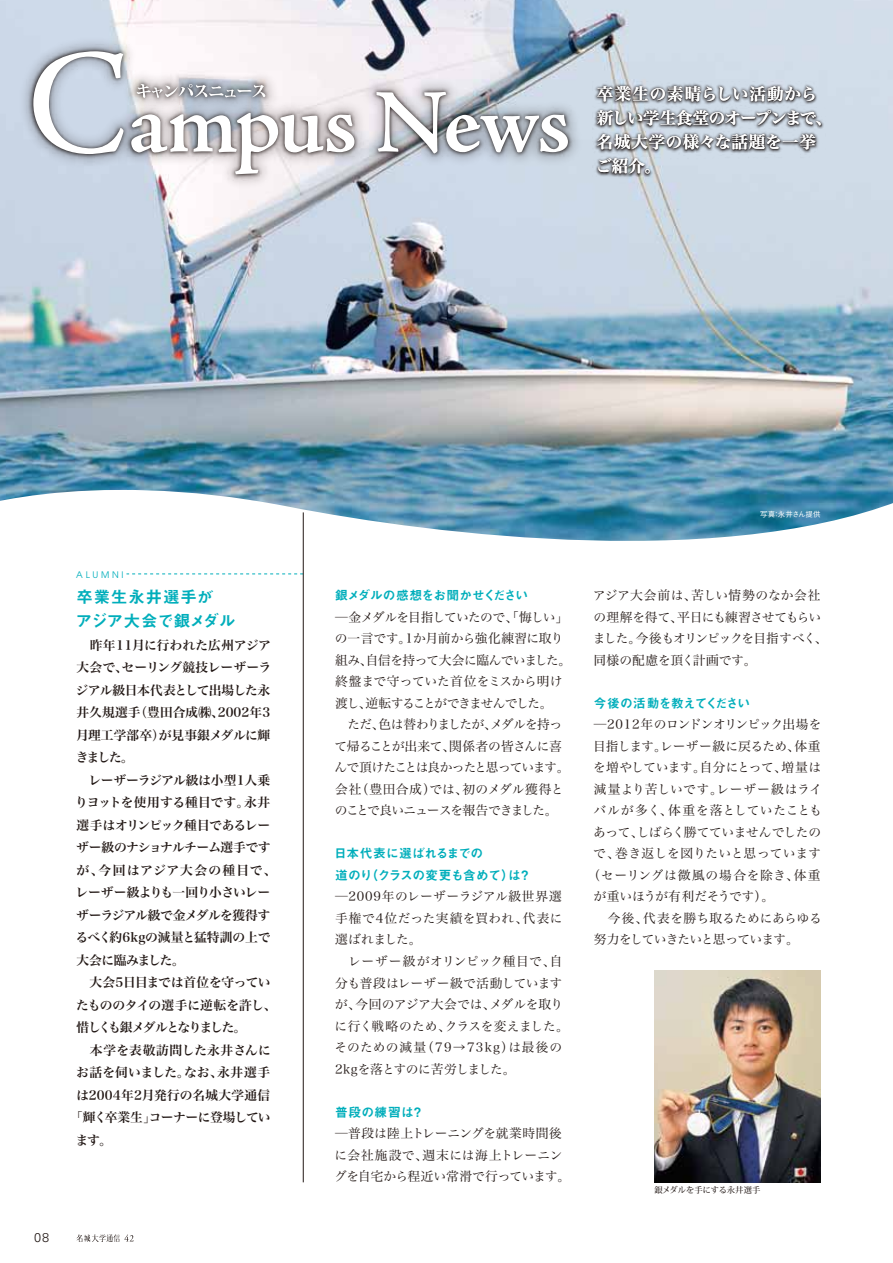
<style>
.page{position:relative;width:893px;height:1263px;background:#fff}
.page>*{position:absolute;margin:0;border:0;box-sizing:border-box;transform-origin:0 0}
.t1{font:16.5px/24px "Hira Min Pro W6";color:#fff}
.t2{font:16.5px/24px "Midashi Go Pro MB31";letter-spacing:.015em;color:#00aebb}
.t3{font:12.75px/21.5px "Hira Min Pro W3";letter-spacing:-.045em;color:#221815}
.t4{font:12.75px/21.5px "Hira Min Pro W3";letter-spacing:.015em;color:#221815}
.t5{font:12.75px/21.5px "Hira Min Pro W3";letter-spacing:-.02em;color:#221815}
.t6{font:12.75px "Hira Min Pro W6";letter-spacing:-.015em;color:#221815}
.t7{font:12.75px/21.5px "Midashi Go Pro MB31";letter-spacing:-.04em;color:#00aebb}
.t8{font:12.75px/21.5px "Hira Min Pro W3";color:#221815}
.t9{font:12.75px "Hira Min Pro W6";letter-spacing:-.045em;color:#221815}
.t10{font:12.75px "Hira Min Pro W6";letter-spacing:-.05em;color:#221815}
.t11{font:12.75px "Hira Min Pro W6";letter-spacing:.01em;color:#221815}
.t12{font:12.75px "Hira Min Pro W6";letter-spacing:.02em;color:#221815}
.t13{font:12.75px "Hira Min Pro W6";letter-spacing:.005em;color:#221815}
.t14{font:12.75px "Hira Min Pro W3";letter-spacing:.03em;color:#221815}
.t15{font:12.75px "Hira Min Pro W3";letter-spacing:.02em;color:#221815}
.t16{font:12.75px "Hira Min Pro W3";letter-spacing:.01em;color:#221815}
.t17{font:12.75px "Hira Min Pro W3";letter-spacing:.05em;color:#221815}
.t18{font:12.75px "Hira Min Pro W3";letter-spacing:.005em;color:#221815}
.t19{font:12.75px "Hira Min Pro W3";letter-spacing:-.065em;color:#221815}
.t20{font:12.75px "Hira Min Pro W6";letter-spacing:-.06em;color:#221815}
.t21{font:12.75px "Hira Min Pro W6";letter-spacing:.085em;color:#221815}
.t22{font:12.75px "Hira Min Pro W6";letter-spacing:-.125em;color:#221815}
.t23{font:300 12.75px "Univers";color:#221815}
.t24{font:9px "Avant Garde";letter-spacing:.3em;color:#00aebb}
.t25{font:500 8.25px "Koz Min Pro";letter-spacing:.005em;color:#221815}
.t26{font:500 7.5px "Gothic BBB Pro";color:#fff}
</style>
<div class="page">
<img style="left:0;top:0;width:892px;height:466px">
<svg style="left:0;top:466px;width:893px;height:136px"></svg>
<svg style="left:126px;top:573px;width:177px;height:1px"></svg>
<hr style="left:303px;top:512px;width:1px;height:670px;background:#221815">
<img style="left:654px;top:971px;width:166px;height:211px">
<img style="left:15px;top:33px;width:572px;height:160px">
<img style="left:27px;top:45px;width:548px;height:136px">
<svg style="left:33px;top:51px;width:91px;height:103px"></svg>
<svg style="left:131px;top:113px;width:223px;height:61px"></svg>
<svg style="left:376px;top:92px;width:192px;height:62px"></svg>
<img style="left:119px;top:66px;width:164px;height:50px">
<img style="left:130px;top:78px;width:142px;height:27px">
<svg style="left:137px;top:84px;width:128px;height:14px;background:#acaeb3"></svg>
<img style="left:593px;top:81px;width:235px;height:109px">
<img style="left:596px;top:85px;width:229px;height:102px">
<svg style="left:77px;top:1234px;width:57px;height:8px"></svg>
<p class="t1" style="left:596px;top:81px;width:238px">卒業生の素晴らしい活動から新しい学生食堂のオープンまで、名城大学の様々な話題を一挙ご紹介。</p>
<p class="t24" style="left:76px;top:569px;width:49px">ALUMNI</p>
<p class="t2" style="left:76px;top:583px;width:161px">卒業生永井選手が<br>アジア大会で銀メダル</p>
<p class="t13" style="left:76px;top:634px;width:196px">　昨年11月に行われた広州アジア</p>
<p class="t6" style="left:76px;top:656px;width:196px">大会で、セーリング競技レーザーラ</p>
<p class="t10" style="left:76px;top:679px;width:196px">ジアル級日本代表として出場した永</p>
<p class="t11" style="left:76px;top:701px;width:195px">井久規選手（豊田合成㈱、2002年3</p>
<p class="t13" style="left:76px;top:724px;width:196px">月理工学部卒）が見事銀メダルに輝</p>
<p class="t6" style="left:76px;top:746px;width:60px">きました。</p>
<p class="t6" style="left:76px;top:769px;width:195px">　レーザーラジアル級は小型1人乗</p>
<p class="t6" style="left:75px;top:791px;width:197px">りヨットを使用する種目です。永井</p>
<p class="t10" style="left:76px;top:814px;width:195px">選手はオリンピック種目であるレー</p>
<p class="t9" style="left:76px;top:836px;width:196px">ザー級のナショナルチーム選手です</p>
<p class="t21" style="left:76px;top:859px;width:202px">が、今回はアジア大会の種目で、</p>
<p class="t20" style="left:75px;top:881px;width:196px">レーザー級よりも一回り小さいレー</p>
<p class="t9" style="left:76px;top:904px;width:196px">ザーラジアル級で金メダルを獲得す</p>
<p class="t6" style="left:76px;top:926px;width:196px">るべく約6kgの減量と猛特訓の上で</p>
<p class="t10" style="left:76px;top:949px;width:110px">大会に臨みました。</p>
<p class="t6" style="left:76px;top:971px;width:196px">　大会5日目までは首位を守ってい</p>
<p class="t6" style="left:76px;top:994px;width:202px">たもののタイの選手に逆転を許し、</p>
<p class="t22" style="left:76px;top:1016px;width:172px">惜しくも銀メダルとなりました。</p>
<p class="t11" style="left:76px;top:1039px;width:196px">　本学を表敬訪問した永井さんに</p>
<p class="t12" style="left:76px;top:1061px;width:196px">お話を伺いました。なお、永井選手</p>
<p class="t12" style="left:76px;top:1084px;width:196px">は2004年2月発行の名城大学通信</p>
<p class="t9" style="left:70px;top:1106px;width:202px">「輝く卒業生」コーナーに登場してい</p>
<p class="t6" style="left:76px;top:1129px;width:38px">ます。</p>
<p class="t23" style="left:34px;top:1229px;width:17px">08</p>
<p class="t7" style="left:335px;top:583px;width:194px">銀メダルの感想をお聞かせください</p>
<p class="t3" style="left:334px;top:605px;width:238px">─金メダルを目指していたので、「悔しい」の一言です。1か月前から強化練習に取り組み、自信を持って大会に臨んでいました。終盤まで守っていた首位をミスから明け渡し、逆転することができませんでした。<br>　ただ、色は替わりましたが、メダルを持って帰ることが出来て、関係者の皆さんに喜んで頂けたことは良かったと思っています。会社（豊田合成）では、初のメダル獲得とのことで良いニュースを報告できました。</p>
<p class="t7" style="left:334px;top:841px;width:199px">日本代表に選ばれるまでの<br>道のり（クラスの変更も含めて）は？</p>
<p class="t4" style="left:334px;top:885px;width:236px">─2009年のレーザーラジアル級世界選手権で4位だった実績を買われ、代表に選ばれました。<br>　レーザー級がオリンピック種目で、自分も普段はレーザー級で活動していますが、今回のアジア大会では、メダルを取りに行く戦略のため、クラスを変えました。そのための減量（79→73kg）は最後の<br>2kgを落とすのに苦労しました。</p>
<p class="t7" style="left:335px;top:1099px;width:90px">普段の練習は？</p>
<p class="t8" style="left:334px;top:1121px;width:238px">─普段は陸上トレーニングを就業時間後に会社施設で、週末には海上トレーニングを自宅から程近い常滑で行っています。</p>
<p class="t26" style="left:760px;top:508px;width:62px">写真：永井さん提供</p>
<p class="t5" style="left:593px;top:583px;width:236px">アジア大会前は、苦しい情勢のなか会社の理解を得て、平日にも練習させてもらいました。今後もオリンピックを目指すべく、同様の配慮を頂く計画です。</p>
<p class="t7" style="left:594px;top:690px;width:158px">今後の活動を教えてください</p>
<p class="t3" style="left:594px;top:712px;width:229px">─2012年のロンドンオリンピック出場を</p>
<p class="t5" style="left:593px;top:734px;width:229px">目指します。レーザー級に戻るため、体重</p>
<p class="t5" style="left:593px;top:755px;width:229px">を増やしています。自分にとって、増量は</p>
<p class="t14" style="left:594px;top:778px;width:230px">減量より苦しいです。レーザー級はライ</p>
<p class="t15" style="left:594px;top:799px;width:230px">バルが多く、体重を落としていたことも</p>
<p class="t5" style="left:593px;top:820px;width:229px">あって、しばらく勝てていませんでしたの</p>
<p class="t16" style="left:593px;top:843px;width:229px">で、巻き返しを図りたいと思っています</p>
<p class="t17" style="left:587px;top:864px;width:235px">（セーリングは微風の場合を除き、体重</p>
<p class="t5" style="left:593px;top:885px;width:182px">が重いほうが有利だそうです）。</p>
<p class="t18" style="left:594px;top:907px;width:229px">　今後、代表を勝ち取るためにあらゆる</p>
<p class="t19" style="left:594px;top:929px;width:206px">努力をしていきたいと思っています。</p>
<p class="t25" style="left:654px;top:1184px;width:107px">銀メダルを手にする永井選手</p>
</div>
